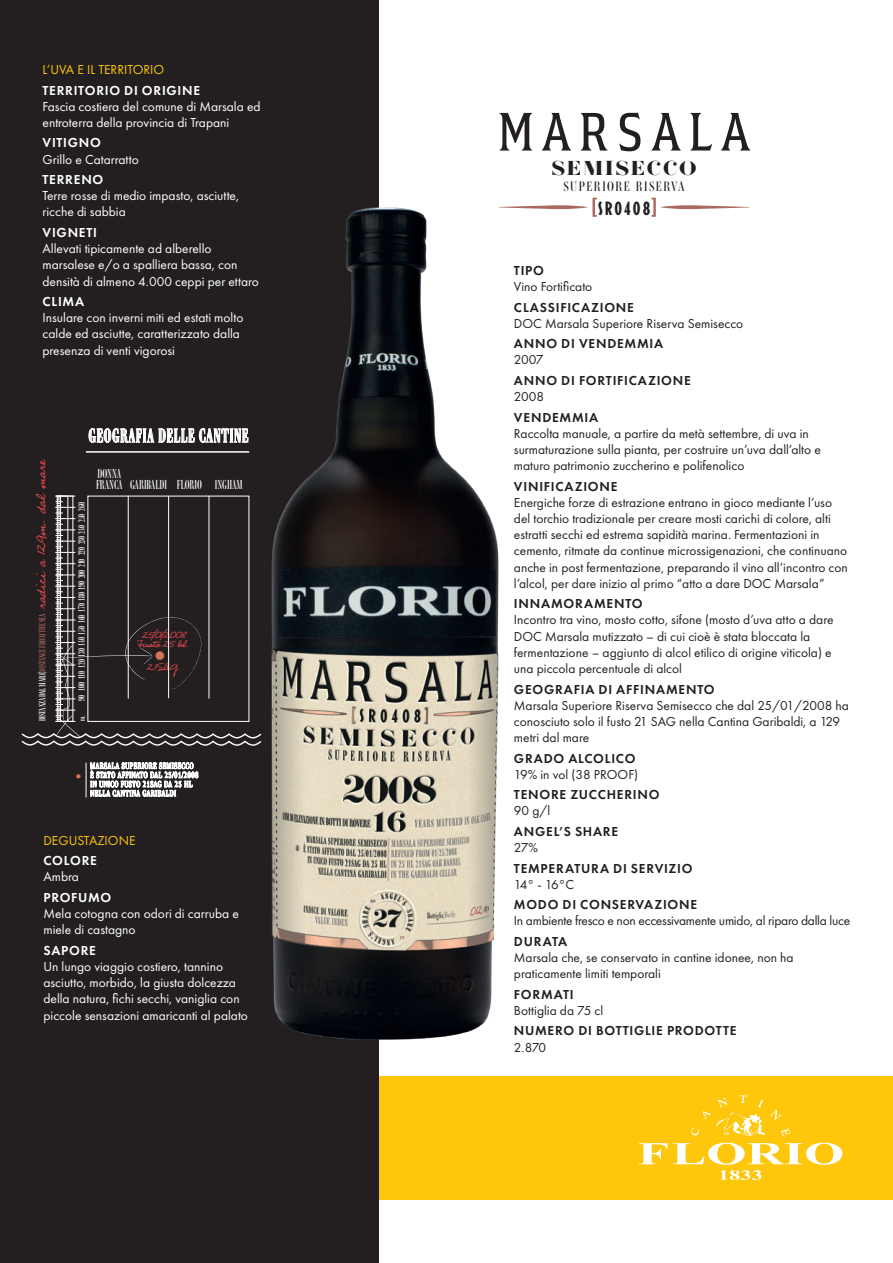
<style>
.page{position:relative;width:893px;height:1263px;background:#fff}
.page>*{position:absolute;margin:0;border:0;box-sizing:border-box;transform-origin:0 0}
.t1{font:700 19.5px "Blakely";letter-spacing:.065em;color:#231f20}
.t2{font:700 18.75px "Ambroise Std Francois";letter-spacing:.03em;color:#fff}
.t3{font:18px "Herbert";letter-spacing:.095em;color:#231f20}
.t4{font:16.5px "Professor";color:#e1474c}
.t5{font:14.7px "Wingdings";color:#d7725a}
.SCHEDE_INFO{font:13.5px/16.2px "Futura PT";color:#231f20}
.SCHEDE_INFO-2{font:13.5px/16.2px "Futura PT";color:#fff}
.SCHEDE_TITOLI{font:600 13.5px "Futura PT";letter-spacing:.055em;color:#231f20}
.SCHEDE_TITOLI-2{font:600 13.5px "Futura PT";letter-spacing:.055em;color:#fff}
.SCHEDE_INFO-3{font:13.5px "Futura PT";letter-spacing:-.02em;color:#231f20}
.SCHEDE_INFO-4{font:13.5px "Futura PT";color:#fec70c}
.t6{font:13.5px "Ambroise Std Firmin";letter-spacing:.1em;color:#231f20}
.t7{font:12.75px/10.9px "Ambroise Std Francois";color:#fff}
.t8{font:12.75px "Professor";letter-spacing:-.075em;color:#e1474c}
.t9{font:600 9.15px "Ambroise Std Francois";letter-spacing:-.025em;color:#fff}
.t10{font:7.35px "Wingdings";color:#d7725a}
.s1{font-family:"Ambroise Std Francois";font-weight:600;font-size:9.15px;color:#fff}
.s2{font-family:"Ambroise Std Francois";font-weight:600;font-size:9.15px;color:#aa685e}
</style>
<div class="page">
<div style="left:0;top:0;width:379px;height:1263px;background:#231f20"></div>
<div style="left:379px;top:1076px;width:514px;height:123px;background:#fec70c"></div>
<svg style="left:638px;top:1143px;width:29px;height:21px"></svg>
<svg style="left:673px;top:1143px;width:169px;height:37px"></svg>
<svg style="left:691px;top:1095px;width:99px;height:41px"></svg>
<svg style="left:499px;top:113px;width:33px;height:38px"></svg>
<svg style="left:542px;top:113px;width:29px;height:38px"></svg>
<svg style="left:581px;top:113px;width:27px;height:38px"></svg>
<svg style="left:619px;top:113px;width:21px;height:38px"></svg>
<svg style="left:652px;top:113px;width:29px;height:38px"></svg>
<svg style="left:690px;top:113px;width:22px;height:38px"></svg>
<svg style="left:721px;top:113px;width:29px;height:38px"></svg>
<svg style="left:593px;top:198px;width:4px;height:19px"></svg>
<svg style="left:651px;top:198px;width:99px;height:19px"></svg>
<svg style="left:514px;top:205px;width:73px;height:4px"></svg>
<svg style="left:90px;top:762px;width:108px;height:34px"></svg>
<hr style="left:86px;top:763px;width:1px;height:34px;background:#fff">
<svg style="left:22px;top:496px;width:239px;height:250px"></svg>
<div style="left:57px;top:496px;width:16px;height:226px;border:1px solid #fff"></div>
<div style="left:60px;top:496px;width:8px;height:226px;border:1px solid #fff"></div>
<svg style="left:89px;top:428px;width:159px;height:15px"></svg>
<hr style="left:86px;top:451px;width:163px;height:2px;background:#fff">
<img style="left:271px;top:206px;width:243px;height:834px">
<p class="SCHEDE_INFO-4" style="left:43px;top:62px;width:123px">L’UVA E IL TERRITORIO</p>
<p class="SCHEDE_TITOLI-2" style="left:43px;top:82px;width:159px">TERRITORIO DI ORIGINE</p>
<p class="SCHEDE_INFO-2" style="left:43px;top:98px;width:220px">Fascia costiera del comune di Marsala ed entroterra della provincia di Trapani</p>
<p class="SCHEDE_TITOLI-2" style="left:43px;top:134px;width:60px">VITIGNO</p>
<p class="SCHEDE_INFO-2" style="left:43px;top:151px;width:98px">Grillo e Catarratto</p>
<p class="SCHEDE_TITOLI-2" style="left:43px;top:171px;width:62px">TERRENO</p>
<p class="SCHEDE_INFO-2" style="left:43px;top:188px;width:198px">Terre rosse di medio impasto, asciutte, ricche di sabbia</p>
<p class="SCHEDE_TITOLI-2" style="left:43px;top:224px;width:56px">VIGNETI</p>
<p class="SCHEDE_INFO-2" style="left:43px;top:240px;width:218px">Allevati tipicamente ad alberello marsalese e/o a spalliera bassa, con densità di almeno 4.000 ceppi per ettaro</p>
<p class="SCHEDE_TITOLI-2" style="left:43px;top:293px;width:43px">CLIMA</p>
<p class="SCHEDE_INFO-2" style="left:43px;top:309px;width:202px">Insulare con inverni miti ed estati molto calde ed asciutte, caratterizzato dalla presenza di venti vigorosi</p>
<p class="t4" style="left:30px;top:721px;width:264px;rotate:-90deg"><span class="s1">DISTANZA DAL MARE|</span><span class="s2">DISTANCE FROM THE SEA</span> radici a 129m. dal mare</p>
<p class="t2" style="left:89px;top:424px;width:161px">GEOGRAFIA DELLE CANTINE</p>
<p class="t9" style="left:76px;top:721px;width:221px;rotate:-90deg">m. 90 100 110 120 130 140 150 160 170 180 190 200 210 220 230 240 250 260</p>
<p class="t7" style="left:96px;top:468px;width:148px">DONNA<br>FRANCA GARIBALDI FLORIO INGHAM</p>
<p class="t8" style="left:142px;top:626px;width:46px">25/01/2008</p>
<p class="t8" style="left:147px;top:659px;width:33px">21SAG</p>
<p class="t8" style="left:137px;top:635px;width:52px">Fusto 25 hl</p>
<p class="t5" style="left:155px;top:647px;width:12px">●</p>
<p class="t10" style="left:76px;top:772px;width:7px">●</p>
<p class="SCHEDE_INFO-4" style="left:43px;top:832px;width:94px">DEGUSTAZIONE</p>
<p class="SCHEDE_TITOLI-2" style="left:43px;top:852px;width:55px">COLORE</p>
<p class="SCHEDE_INFO-2" style="left:43px;top:869px;width:37px">Ambra</p>
<p class="SCHEDE_TITOLI-2" style="left:43px;top:889px;width:69px">PROFUMO</p>
<p class="SCHEDE_INFO-2" style="left:43px;top:905px;width:197px">Mela cotogna con odori di carruba e miele di castagno</p>
<p class="SCHEDE_TITOLI-2" style="left:43px;top:942px;width:54px">SAPORE</p>
<p class="SCHEDE_INFO-2" style="left:43px;top:958px;width:206px">Un lungo viaggio costiero, tannino asciutto, morbido, la giusta dolcezza della natura, fichi secchi, vaniglia con piccole sensazioni amaricanti al palato</p>
<p class="t3" style="left:551px;top:156px;width:147px">SEMISECCO</p>
<p class="t6" style="left:563px;top:178px;width:123px">SUPERIORE RISERVA</p>
<p class="t1" style="left:598px;top:199px;width:55px">SR0408</p>
<p class="SCHEDE_TITOLI" style="left:514px;top:262px;width:32px">TIPO</p>
<p class="SCHEDE_INFO" style="left:514px;top:278px;width:80px">Vino Fortificato</p>
<p class="SCHEDE_TITOLI" style="left:514px;top:299px;width:121px">CLASSIFICAZIONE</p>
<p class="SCHEDE_INFO" style="left:514px;top:315px;width:231px">DOC Marsala Superiore Riserva Semisecco</p>
<p class="SCHEDE_TITOLI" style="left:514px;top:335px;width:151px">ANNO DI VENDEMMIA</p>
<p class="SCHEDE_INFO" style="left:514px;top:352px;width:31px">2007</p>
<p class="SCHEDE_TITOLI" style="left:514px;top:372px;width:178px">ANNO DI FORTIFICAZIONE</p>
<p class="SCHEDE_INFO" style="left:514px;top:388px;width:32px">2008</p>
<p class="SCHEDE_TITOLI" style="left:514px;top:409px;width:86px">VENDEMMIA</p>
<p class="SCHEDE_INFO" style="left:514px;top:425px;width:308px">Raccolta manuale, a partire da metà settembre, di uva in surmaturazione sulla pianta, per costruire un’uva dall’alto e maturo patrimonio zuccherino e polifenolico</p>
<p class="SCHEDE_TITOLI" style="left:514px;top:478px;width:105px">VINIFICAZIONE</p>
<p class="SCHEDE_INFO" style="left:514px;top:494px;width:335px">Energiche forze di estrazione entrano in gioco mediante l’uso del torchio tradizionale per creare mosti carichi di colore, alti estratti secchi ed estrema sapidità marina. Fermentazioni in cemento, ritmate da continue microssigenazioni, che continuano anche in post fermentazione, preparando il vino all’incontro con l’alcol, per dare inizio al primo “atto a dare DOC Marsala”</p>
<p class="SCHEDE_TITOLI" style="left:514px;top:595px;width:130px">INNAMORAMENTO</p>
<p class="SCHEDE_INFO" style="left:514px;top:612px;width:321px">Incontro tra vino, mosto cotto, sifone (mosto d’uva atto a dare DOC Marsala mutizzato – di cui cioè è stata bloccata la fermentazione – aggiunto di alcol etilico di origine viticola) e una piccola percentuale di alcol</p>
<p class="SCHEDE_TITOLI" style="left:514px;top:680px;width:202px">GEOGRAFIA DI AFFINAMENTO</p>
<p class="SCHEDE_INFO" style="left:514px;top:697px;width:337px">Marsala Superiore Riserva Semisecco che dal 25/01/2008 ha conosciuto solo il fusto 21 SAG nella Cantina Garibaldi, a 129 metri dal mare</p>
<p class="SCHEDE_TITOLI" style="left:514px;top:750px;width:123px">GRADO ALCOLICO</p>
<p class="SCHEDE_INFO" style="left:514px;top:766px;width:126px">19% in vol (38 PROOF)</p>
<p class="SCHEDE_TITOLI" style="left:514px;top:786px;width:147px">TENORE ZUCCHERINO</p>
<p class="SCHEDE_INFO" style="left:514px;top:803px;width:38px">90 g/l</p>
<p class="SCHEDE_TITOLI" style="left:514px;top:823px;width:106px">ANGEL’S SHARE</p>
<p class="SCHEDE_INFO" style="left:514px;top:839px;width:26px">27%</p>
<p class="SCHEDE_TITOLI" style="left:514px;top:859px;width:180px">TEMPERATURA DI SERVIZIO</p>
<p class="SCHEDE_INFO" style="left:514px;top:876px;width:62px">14° - 16°C</p>
<p class="SCHEDE_TITOLI" style="left:514px;top:896px;width:185px">MODO DI CONSERVAZIONE</p>
<p class="SCHEDE_INFO-3" style="left:514px;top:913px;width:338px">In ambiente fresco e non eccessivamente umido, al riparo dalla luce</p>
<p class="SCHEDE_TITOLI" style="left:514px;top:933px;width:55px">DURATA</p>
<p class="SCHEDE_INFO" style="left:514px;top:949px;width:281px">Marsala che, se conservato in cantine idonee, non ha praticamente limiti temporali</p>
<p class="SCHEDE_TITOLI" style="left:514px;top:986px;width:61px">FORMATI</p>
<p class="SCHEDE_INFO" style="left:514px;top:1002px;width:91px">Bottiglia da 75 cl</p>
<p class="SCHEDE_TITOLI" style="left:514px;top:1022px;width:224px">NUMERO DI BOTTIGLIE PRODOTTE</p>
<p class="SCHEDE_INFO" style="left:514px;top:1039px;width:34px">2.870</p>
</div>
